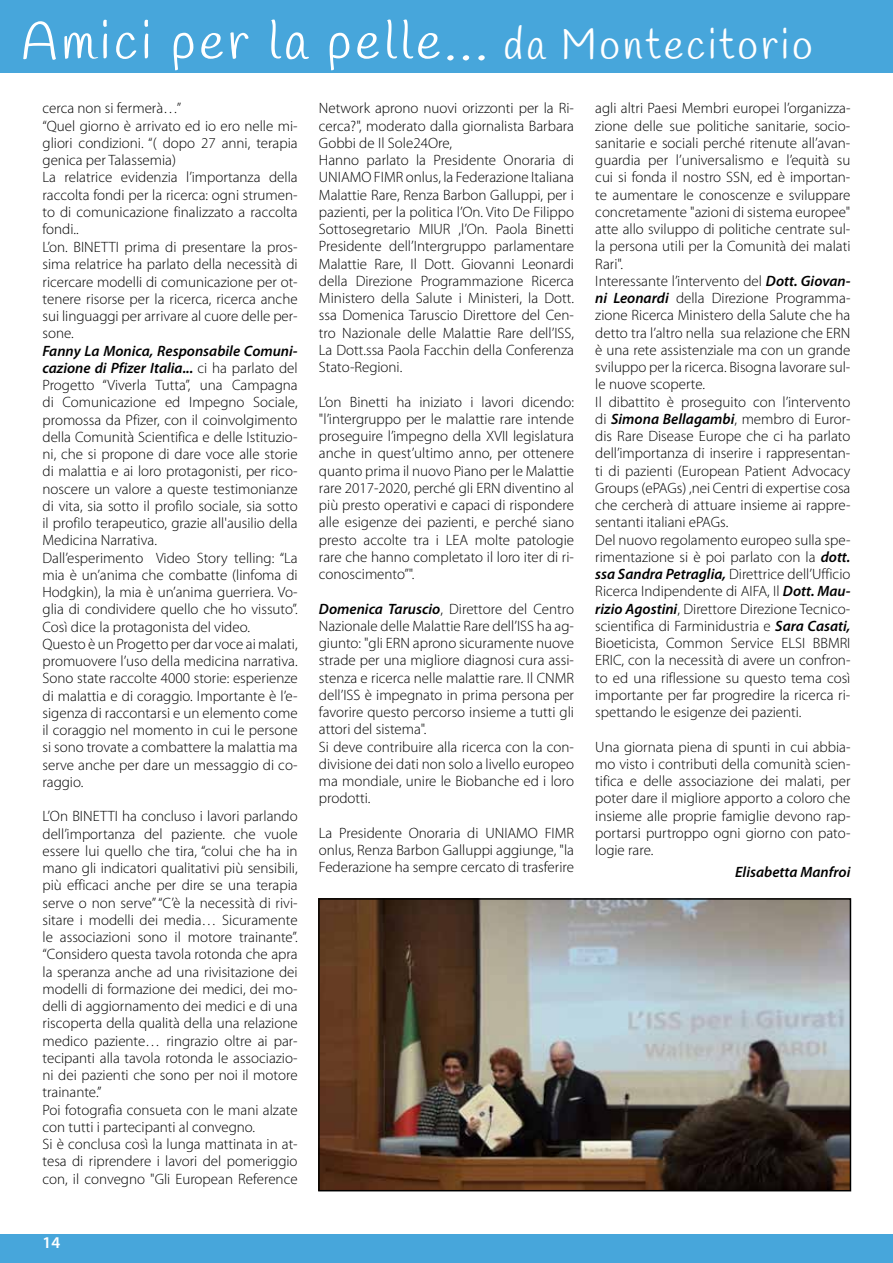
<style>
.page{position:relative;width:893px;height:1263px;background:#fff}
.page>*{position:absolute;margin:0;border:0;box-sizing:border-box;transform-origin:0 0}
.t1{font:52.5px "Handlee";letter-spacing:.07em;color:#fff}
.t2{font:600 16.5px "Myriad Pro";color:#fff}
.t3{font:300 15px/17.2px "Myriad Pro";color:#000}
.t4{font:italic 600 15px "Myriad Pro";color:#000}
.s1{font-size:42px}
.s2{font-weight:600;font-style:italic}
</style>
<div class="page">
<div style="left:0;top:1234px;width:893px;height:29px;background:#47a6db"></div>
<div style="left:0;top:0;width:893px;height:72px;background:#47a6db"></div>
<img style="left:321px;top:901px;width:527px;height:287px">
<div style="left:318px;top:898px;width:533px;height:293px;border:2px solid #000"></div>
<h1 class="t1" style="left:21px;top:10px;width:793px">Amici per la pelle... <span class="s1">da Montecitorio</span></h1>
<p class="t3" style="left:43px;top:100px;width:257px">cerca non si fermerà…”<br>“Quel giorno è arrivato ed io ero nelle mi&shy;gliori condizioni. “( dopo 27 anni, terapia genica per Talassemia)<br>La relatrice evidenzia l’importanza della raccolta fondi per la ricerca: ogni strumen&shy;to di comunicazione finalizzato a raccolta fondi..<br>L’on. BINETTI prima di presentare la pros&shy;sima relatrice ha parlato della necessità di ricercare modelli di comunicazione per ot&shy;tenere risorse per la ricerca, ricerca anche sui linguaggi per arrivare al cuore delle per&shy;sone.</p>
<p class="t3" style="left:43px;top:342px;width:257px"><span class="s2">Fanny La Monica, Responsabile Comuni&shy;cazione di Pfizer Italia...</span> ci ha parlato del Progetto “Viverla Tutta”, una Campagna di Comunicazione ed Impegno Sociale, promossa da Pfizer, con il coinvolgimento della Comunità Scientifica e delle Istituzio&shy;ni, che si propone di dare voce alle storie di malattia e ai loro protagonisti, per rico&shy;noscere un valore a queste testimonianze di vita, sia sotto il profilo sociale, sia sotto il profilo terapeutico, grazie all'ausilio della Medicina Narrativa.<br>Dall’esperimento Video Story telling: “La mia è un’anima che combatte (linfoma di Hodgkin), la mia è un’anima guerriera. Vo&shy;glia di condividere quello che ho vissuto”.<br>Così dice la protagonista del video.<br>Questo è un Progetto per dar voce ai malati, promuovere l’uso della medicina narrativa.<br>Sono state raccolte 4000 storie: esperienze di malattia e di coraggio. Importante è l’e&shy;sigenza di raccontarsi e un elemento come il coraggio nel momento in cui le persone si sono trovate a combattere la malattia ma serve anche per dare un messaggio di co&shy;raggio.</p>
<p class="t3" style="left:43px;top:808px;width:257px">L’On BINETTI ha concluso i lavori parlando dell’importanza del paziente. che vuole essere lui quello che tira, “colui che ha in mano gli indicatori qualitativi più sensibili, più efficaci anche per dire se una terapia serve o non serve” “C’è la necessità di rivi&shy;sitare i modelli dei media… Sicuramente le associazioni sono il motore trainante”. “Considero questa tavola rotonda che apra la speranza anche ad una rivisitazione dei modelli di formazione dei medici, dei mo&shy;delli di aggiornamento dei medici e di una riscoperta della qualità della una relazione medico paziente… ringrazio oltre ai par&shy;tecipanti alla tavola rotonda le associazio&shy;ni dei pazienti che sono per noi il motore trainante.”<br>Poi fotografia consueta con le mani alzate con tutti i partecipanti al convegno.<br>Si è conclusa così la lunga mattinata in at&shy;tesa di riprendere i lavori del pomeriggio con, il convegno "Gli European Reference</p>
<p class="t2" style="left:43px;top:1233px;width:19px">14</p>
<p class="t3" style="left:319px;top:100px;width:257px">Network aprono nuovi orizzonti per la Ri&shy;cerca?", moderato dalla giornalista Barbara Gobbi de Il Sole24Ore,<br>Hanno parlato la Presidente Onoraria di UNIAMO FIMR onlus, la Federazione Italiana Malattie Rare, Renza Barbon Galluppi, per i pazienti, per la politica l’On. Vito De Filippo Sottosegretario MIUR ,l’On. Paola Binetti Presidente dell’Intergruppo parlamentare Malattie Rare, Il Dott. Giovanni Leonardi della Direzione Programmazione Ricerca Ministero della Salute i Ministeri, la Dott. ssa Domenica Taruscio Direttore del Cen&shy;tro Nazionale delle Malattie Rare dell’ISS, La Dott.ssa Paola Facchin della Conferenza Stato-Regioni.</p>
<p class="t3" style="left:319px;top:393px;width:257px;text-align:justify">L’on Binetti ha iniziato i lavori dicendo: "l’intergruppo per le malattie rare intende proseguire l’impegno della XVII legislatura anche in quest’ultimo anno, per ottenere quanto prima il nuovo Piano per le Malattie rare 2017-2020, perché gli ERN diventino al più presto operativi e capaci di rispondere alle esigenze dei pazienti, e perché siano presto accolte tra i LEA molte patologie rare che hanno completato il loro iter di ri&shy;conoscimento”".</p>
<p class="t3" style="left:319px;top:600px;width:257px"><span class="s2">Domenica Taruscio</span>, Direttore del Centro Nazionale delle Malattie Rare dell’ISS ha ag&shy;giunto: "gli ERN aprono sicuramente nuove strade per una migliore diagnosi cura assi&shy;stenza e ricerca nelle malattie rare. Il CNMR dell’ISS è impegnato in prima persona per favorire questo percorso insieme a tutti gli attori del sistema".<br>Si deve contribuire alla ricerca con la con&shy;divisione dei dati non solo a livello europeo ma mondiale, unire le Biobanche ed i loro prodotti.</p>
<p class="t3" style="left:319px;top:824px;width:257px;text-align:justify">La Presidente Onoraria di UNIAMO FIMR onlus, Renza Barbon Galluppi aggiunge, "la Federazione ha sempre cercato di trasferire</p>
<p class="t3" style="left:595px;top:100px;width:257px">agli altri Paesi Membri europei l’organizza&shy;zione delle sue politiche sanitarie, socio&shy;sanitarie e sociali perché ritenute all’avan&shy;guardia per l’universalismo e l’equità su cui si fonda il nostro SSN, ed è importan&shy;te aumentare le conoscenze e sviluppare concretamente "azioni di sistema europee" atte allo sviluppo di politiche centrate sul&shy;la persona utili per la Comunità dei malati Rari".<br>Interessante l’intervento del <span class="s2">Dott. Giovan&shy;ni Leonardi</span> della Direzione Programma&shy;zione Ricerca Ministero della Salute che ha detto tra l’altro nella sua relazione che ERN è una rete assistenziale ma con un grande sviluppo per la ricerca. Bisogna lavorare sul&shy;le nuove scoperte.<br>Il dibattito è proseguito con l’intervento di <span class="s2">Simona Bellagambi</span>, membro di Euror&shy;dis Rare Disease Europe che ci ha parlato dell’importanza di inserire i rappresentan&shy;ti di pazienti (European Patient Advocacy Groups (ePAGs) ,nei Centri di expertise cosa che cercherà di attuare insieme ai rappre&shy;sentanti italiani ePAGs.<br>Del nuovo regolamento europeo sulla spe&shy;rimentazione si è poi parlato con la <span class="s2">dott. ssa Sandra Petraglia,</span> Direttrice dell’Ufficio Ricerca Indipendente di AIFA, Il <span class="s2">Dott. Mau&shy;rizio Agostini</span>, Direttore Direzione Tecnico&shy;scientifica di Farminidustria e <span class="s2">Sara Casati, </span>Bioeticista, Common Service ELSI BBMRI ERIC, con la necessità di avere un confron&shy;to ed una riflessione su questo tema così importante per far progredire la ricerca ri&shy;spettando le esigenze dei pazienti.</p>
<p class="t3" style="left:595px;top:738px;width:257px;text-align:justify">Una giornata piena di spunti in cui abbia&shy;mo visto i contributi della comunità scien&shy;tifica e delle associazione dei malati, per poter dare il migliore apporto a coloro che insieme alle proprie famiglie devono rap&shy;portarsi purtroppo ogni giorno con pato&shy;logie rare.</p>
<p class="t4" style="left:735px;top:863px;width:117px">Elisabetta Manfroi</p>
</div>
